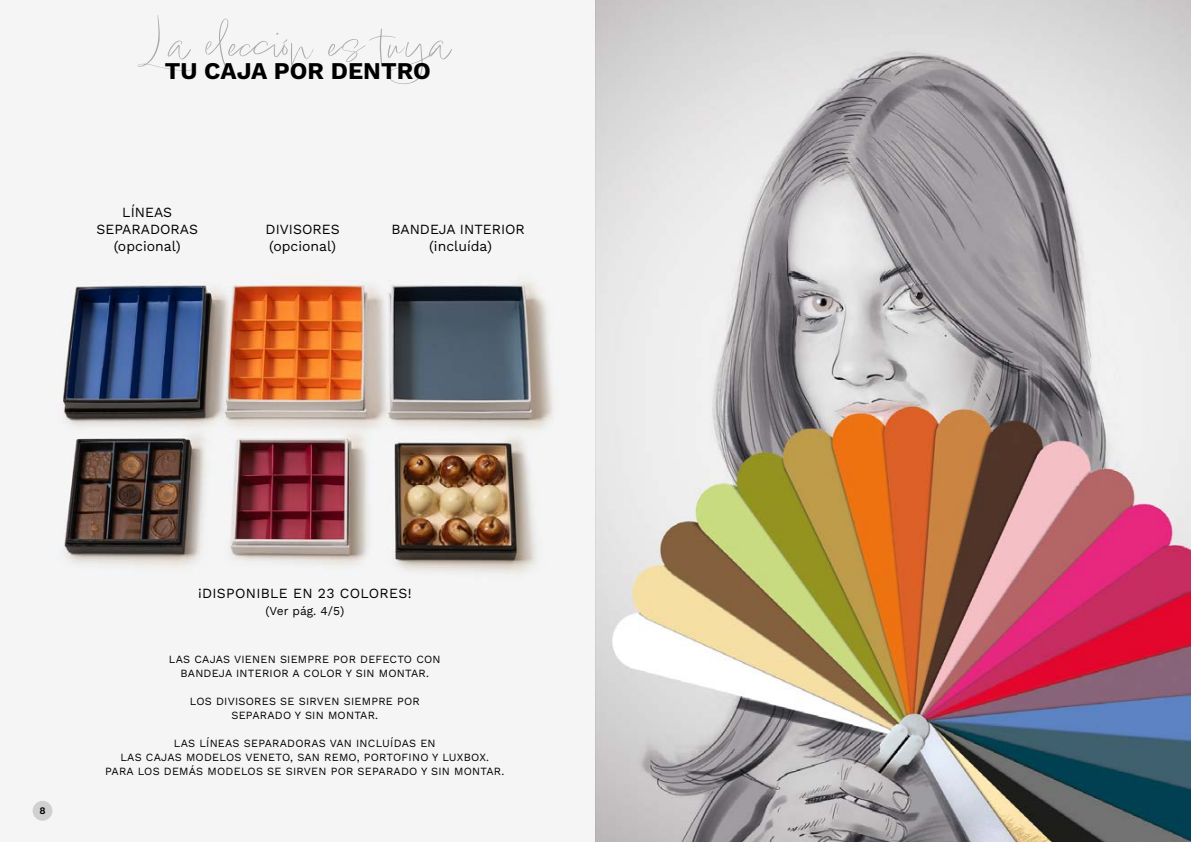
<style>
.page{position:relative;width:1191px;height:842px;background:#fff}
.page>*{position:absolute;margin:0;border:0;box-sizing:border-box;transform-origin:0 0}
.t1{font:48px "Lindsey Signature";color:#a8a9ab;scale:1.15 1}
.t2{font:700 24px "Work Sans";color:#000}
.t3{font:14px/16.8px "Work Sans";color:#000;text-align:center}
.t4{font:14px "Work Sans";letter-spacing:.02em;color:#000}
.t5{font:12px "Work Sans";color:#000}
.t6{font:11px/14px "Work Sans";letter-spacing:.02em;color:#000;text-align:center}
.t7{font:600 10px "Work Sans";color:#000}
</style>
<div class="page">
<img style="left:32px;top:0;width:1159px;height:842px">
<div style="left:33px;top:801px;width:19px;height:20px;background:#d0d0d0;border-radius:50%"></div>
<h1 class="t1" style="left:144px;top:16px;width:271px">La elección es tuya</h1>
<h2 class="t2" style="left:165px;top:53px;width:268px">TU CAJA POR DENTRO</h2>
<p class="t3" style="left:96px;top:203px;width:103px">LÍNEAS<br>SEPARADORAS (opcional)</p>
<p class="t3" style="left:266px;top:220px;width:76px;text-align:left">DIVISORES (opcional)</p>
<p class="t3" style="left:391px;top:220px;width:135px">BANDEJA INTERIOR (incluída)</p>
<p class="t7" style="left:39px;top:803px;width:8px">8</p>
<p class="t4" style="left:198px;top:583px;width:215px">¡DISPONIBLE EN 23 COLORES!</p>
<p class="t5" style="left:265px;top:602px;width:80px">(Ver pág. 4/5)</p>
<p class="t6" style="left:169px;top:652px;width:273px">LAS CAJAS VIENEN SIEMPRE POR DEFECTO CON<br>BANDEJA INTERIOR A COLOR Y SIN MONTAR.</p>
<p class="t6" style="left:190px;top:694px;width:231px">LOS DIVISORES SE SIRVEN SIEMPRE POR<br>SEPARADO Y SIN MONTAR.</p>
<p class="t6" style="left:105px;top:736px;width:401px">LAS LÍNEAS SEPARADORAS VAN INCLUÍDAS EN<br>LAS CAJAS MODELOS VENETO, SAN REMO, PORTOFINO Y LUXBOX.<br>PARA LOS DEMÁS MODELOS SE SIRVEN POR SEPARADO Y SIN MONTAR.</p>
</div>
